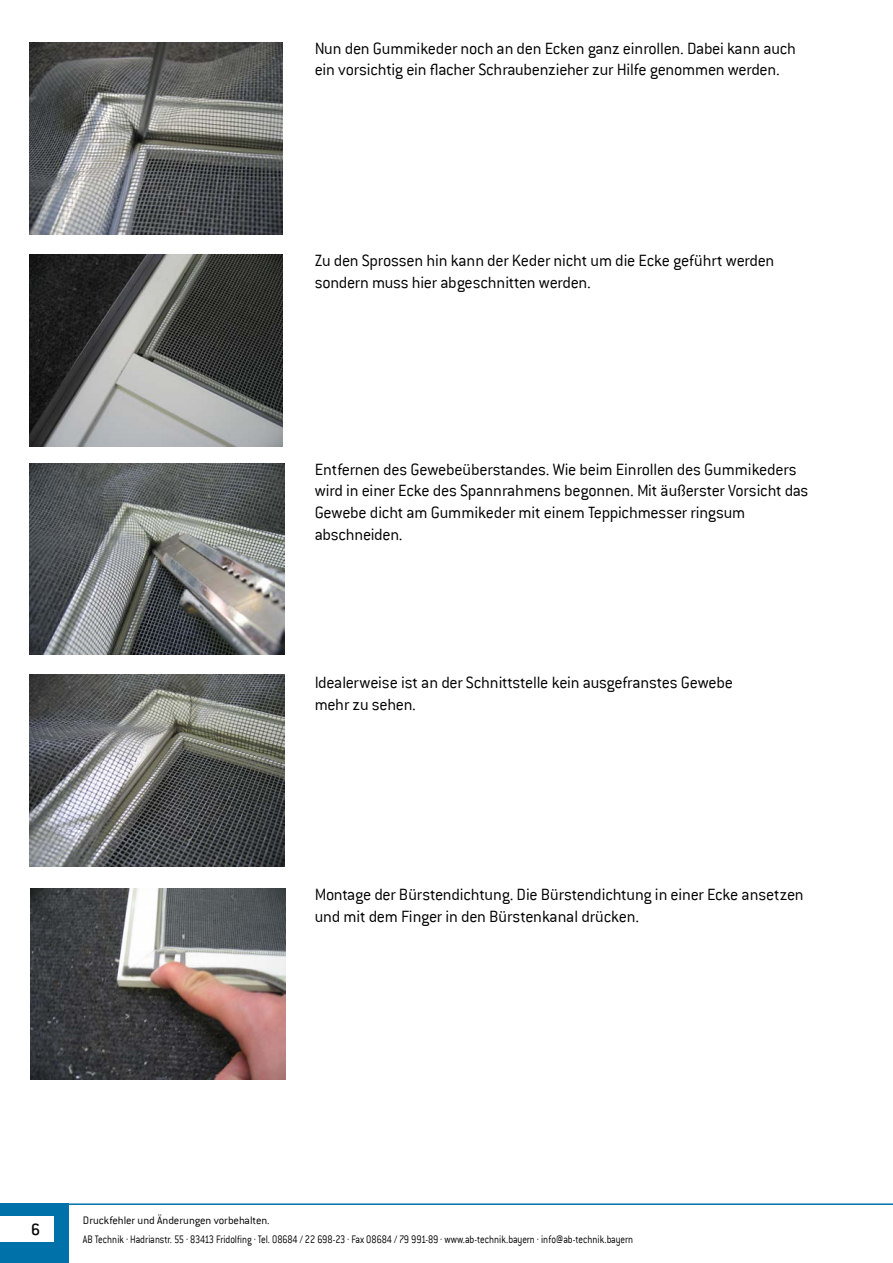
<style>
.page{position:relative;width:893px;height:1263px;background:#fff}
.page>*{position:absolute;margin:0;border:0;box-sizing:border-box;transform-origin:0 0}
.t1{font:300 18px/21.6px "Conduit ITC";letter-spacing:-.015em;color:#000}
.t2{font:500 18px "Conduit ITC";color:#000}
.t3{font:300 12px/19.5px "Conduit ITC";letter-spacing:-.005em;color:#000}
</style>
<div class="page">
<img style="left:30px;top:43px;width:253px;height:191px">
<img style="left:30px;top:255px;width:253px;height:191px">
<div style="left:0;top:1203px;width:68px;height:60px;background:#0071a9"></div>
<div style="left:0;top:1216px;width:54px;height:26px;background:#fff"></div>
<svg style="left:68px;top:1203px;width:825px;height:60px"></svg>
<img style="left:30px;top:463px;width:255px;height:191px">
<img style="left:30px;top:675px;width:255px;height:191px">
<img style="left:30px;top:889px;width:255px;height:190px">
<p class="t1" style="left:315px;top:37px;width:483px">Nun den Gummikeder noch an den Ecken ganz einrollen. Dabei kann auch ein vorsichtig ein flacher Schraubenzieher zur Hilfe genommen werden.</p>
<p class="t1" style="left:315px;top:250px;width:461px">Zu den Sprossen hin kann der Keder nicht um die Ecke geführt werden sondern muss hier abgeschnitten werden.</p>
<p class="t1" style="left:315px;top:458px;width:495px">Entfernen des Gewebeüberstandes. Wie beim Einrollen des Gummikeders wird in einer Ecke des Spannrahmens begonnen. Mit äußerster Vorsicht das Gewebe dicht am Gummikeder mit einem Teppichmesser ringsum abschneiden.</p>
<p class="t1" style="left:315px;top:672px;width:420px">Idealerweise ist an der Schnittstelle kein ausgefranstes Gewebe mehr zu sehen.</p>
<p class="t1" style="left:315px;top:884px;width:491px">Montage der Bürstendichtung. Die Bürstendichtung in einer Ecke ansetzen und mit dem Finger in den Bürstenkanal drücken.</p>
<p class="t2" style="left:31px;top:1219px;width:11px">6</p>
<p class="t3" style="left:83px;top:1210px;width:552px">Druckfehler und Änderungen vorbehalten.<br>AB Technik · Hadrianstr. 55 · 83413 Fridolfing · Tel. 08684 / 22 698-23 · Fax 08684 / 79 991-89 · www.ab-technik.bayern · info@ab-technik.bayern</p>
</div>
